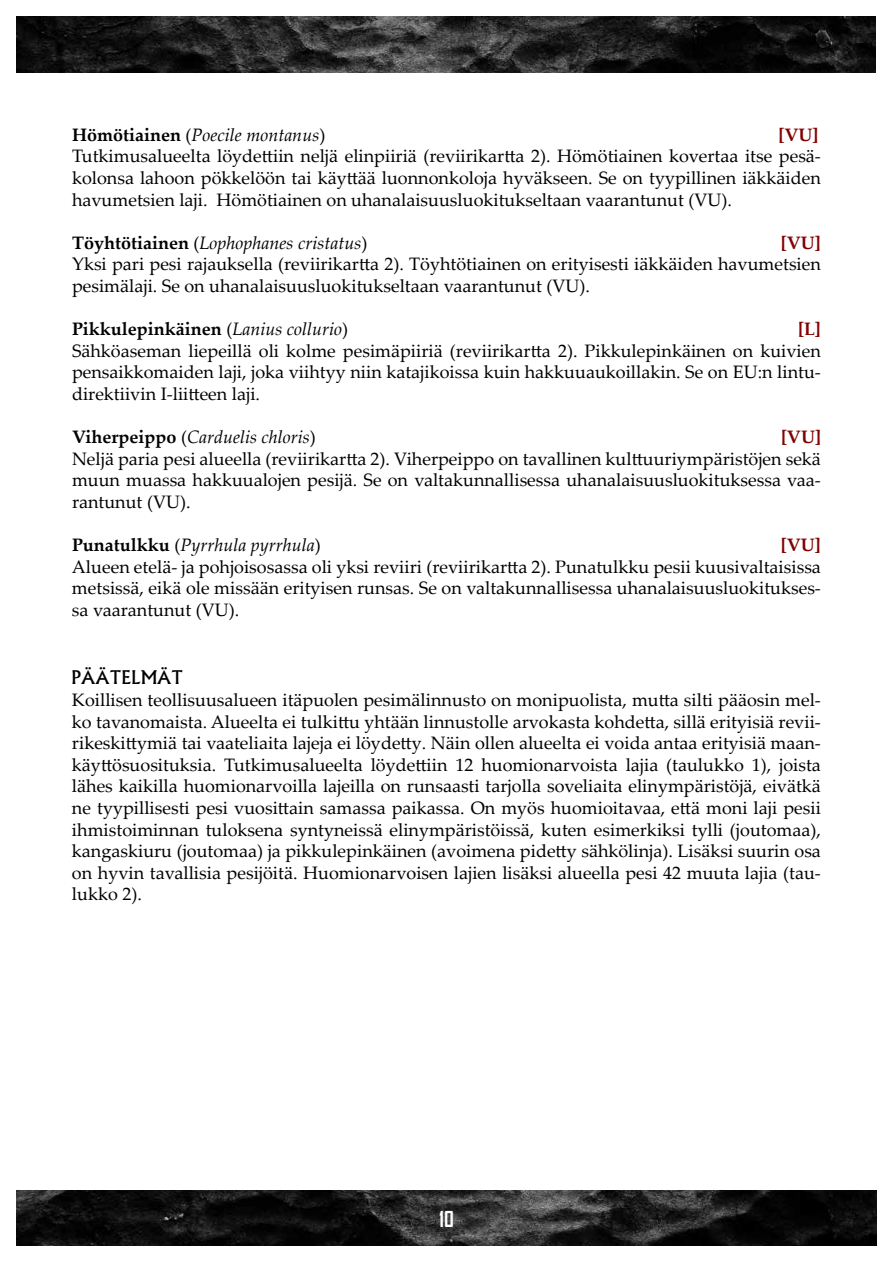
<style>
.page{position:relative;width:893px;height:1263px;background:#fff}
.page>*{position:absolute;margin:0;border:0;box-sizing:border-box;transform-origin:0 0}
.t1{font:700 21px "Agency FB";color:#fff}
.t2{font:18px/21.6px "Palatino Linotype";color:#000;text-align:justify}
.t3{font:italic 18px "Palatino Linotype";color:#000}
.t4{font:700 18px "Palatino Linotype";color:#000}
.t5{font:700 18px "Palatino Linotype";color:#830000}
.t6{font:500 18px "Albertus";color:#000}
.s1{font-weight:700;font-style:normal}
.s2{font-style:normal}
.s3{font-weight:400}
.s4{font-weight:400;font-style:italic}
</style>
<div class="page">
<img style="left:17px;top:1191px;width:859px;height:55px">
<img style="left:17px;top:17px;width:859px;height:55px">
<p class="t3" style="left:72px;top:122px;width:255px"><span class="s1">Hömötiainen</span> <span class="s2">(</span>Poecile montanus<span class="s2">)</span></p>
<p class="t5" style="left:778px;top:122px;width:41px">[VU]</p>
<p class="t2" style="left:72px;top:145px;width:750px">Tutkimusalueelta löydettiin neljä elinpiiriä (reviirikartta 2). Hömötiainen kovertaa itse pesä&shy;kolonsa lahoon pökkelöön tai käyttää luonnonkoloja hyväkseen. Se on tyypillinen iäkkäiden havumetsien laji. Hömötiainen on uhanalaisuusluokitukseltaan vaarantunut (VU).</p>
<p class="t3" style="left:72px;top:230px;width:297px"><span class="s1">Töyhtötiainen</span> <span class="s2">(</span>Lophophanes cristatus<span class="s2">)</span></p>
<p class="t5" style="left:781px;top:230px;width:41px">[VU]</p>
<p class="t2" style="left:72px;top:253px;width:750px">Yksi pari pesi rajauksella (reviirikartta 2). Töyhtötiainen on erityisesti iäkkäiden havumetsien pesimälaji. Se on uhanalaisuusluokitukseltaan vaarantunut (VU).</p>
<p class="t4" style="left:72px;top:316px;width:278px">Pikkulepinkäinen <span class="s3">(</span><span class="s4">Lanius collurio</span><span class="s3">)</span></p>
<p class="t5" style="left:798px;top:316px;width:24px">[L]</p>
<p class="t2" style="left:72px;top:339px;width:750px">Sähköaseman liepeillä oli kolme pesimäpiiriä (reviirikartta 2). Pikkulepinkäinen on kuivien pensaikkomaiden laji, joka viihtyy niin katajikoissa kuin hakkuuaukoillakin. Se on EU:n lintu&shy;direktiivin I-liitteen laji.</p>
<p class="t3" style="left:72px;top:424px;width:245px"><span class="s1">Viherpeippo</span> <span class="s2">(</span>Carduelis chloris<span class="s2">)</span></p>
<p class="t5" style="left:781px;top:424px;width:41px">[VU]</p>
<p class="t2" style="left:72px;top:447px;width:750px">Neljä paria pesi alueella (reviirikartta 2). Viherpeippo on tavallinen kulttuuriympäristöjen sekä muun muassa hakkuualojen pesijä. Se on valtakunnallisessa uhanalaisuusluokituksessa vaa&shy;rantunut (VU).</p>
<p class="t3" style="left:72px;top:532px;width:250px"><span class="s1">Punatulkku</span> <span class="s2">(</span>Pyrrhula pyrrhula<span class="s2">)</span></p>
<p class="t5" style="left:781px;top:532px;width:41px">[VU]</p>
<p class="t2" style="left:72px;top:555px;width:750px">Alueen etelä- ja pohjoisosassa oli yksi reviiri (reviirikartta 2). Punatulkku pesii kuusivaltaisissa metsissä, eikä ole missään erityisen runsas. Se on valtakunnallisessa uhanalaisuusluokitukses&shy;sa vaarantunut (VU).</p>
<p class="t6" style="left:72px;top:667px;width:112px">päätelmät</p>
<p class="t2" style="left:72px;top:688px;width:750px">Koillisen teollisuusalueen itäpuolen pesimälinnusto on monipuolista, mutta silti pääosin mel&shy;ko tavanomaista. Alueelta ei tulkittu yhtään linnustolle arvokasta kohdetta, sillä erityisiä revii&shy;rikeskittymiä tai vaateliaita lajeja ei löydetty. Näin ollen alueelta ei voida antaa erityisiä maan&shy;käyttösuosituksia. Tutkimusalueelta löydettiin 12 huomionarvoista lajia (taulukko 1), joista lähes kaikilla huomionarvoilla lajeilla on runsaasti tarjolla soveliaita elinympäristöjä, eivätkä ne tyypillisesti pesi vuosittain samassa paikassa. On myös huomioitavaa, että moni laji pesii ihmistoiminnan tuloksena syntyneissä elinympäristöissä, kuten esimerkiksi tylli (joutomaa), kangaskiuru (joutomaa) ja pikkulepinkäinen (avoimena pidetty sähkölinja). Lisäksi suurin osa on hyvin tavallisia pesijöitä. Huomionarvoisen lajien lisäksi alueella pesi 42 muuta lajia (tau&shy;lukko 2).</p>
<p class="t1" style="left:439px;top:1206px;width:16px">10</p>
</div>
